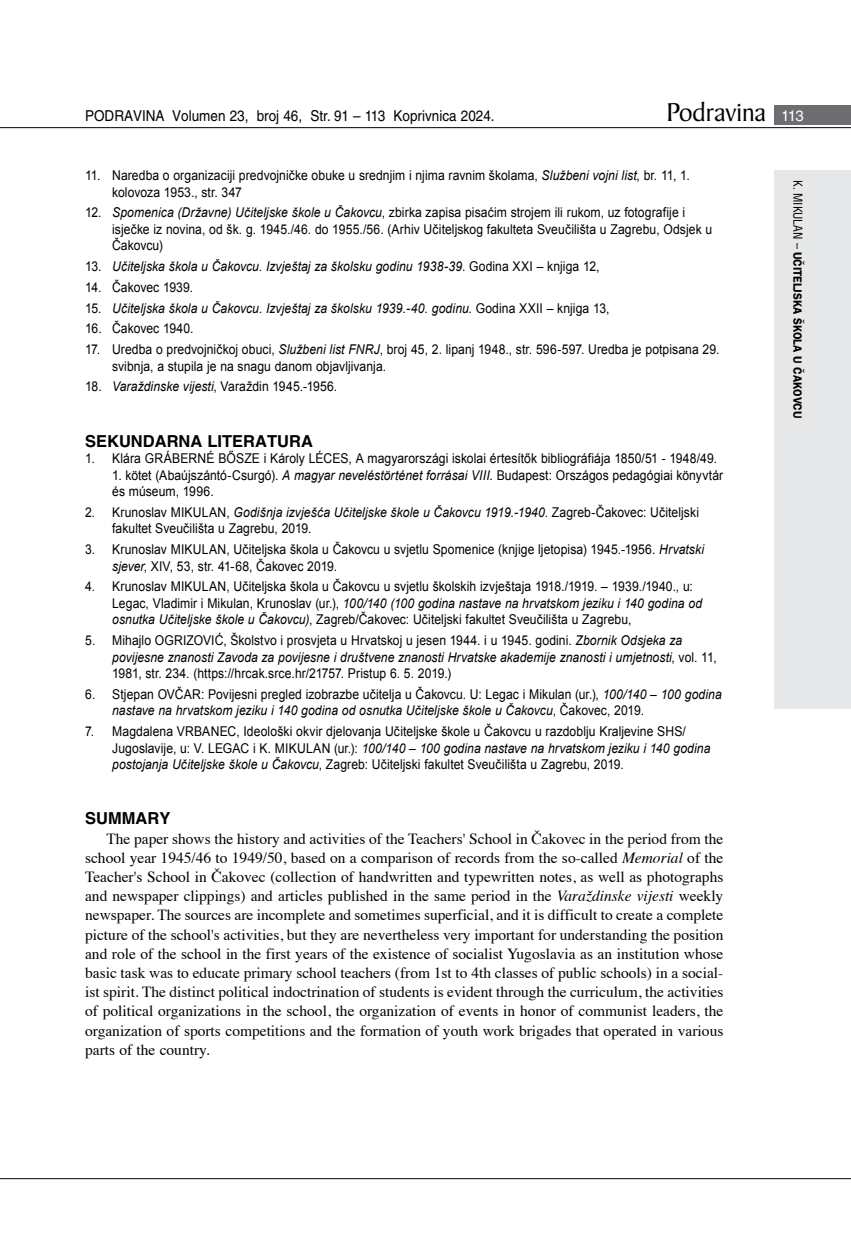
<style>
.page{position:relative;width:851px;height:1234px;background:#fff}
.page>*{position:absolute;margin:0;border:0;box-sizing:border-box;transform-origin:0 0}
.t1{font:27.6px "Baker Signet BT";color:#000}
.t2{font:700 16.5px "Helvetica LT Skin 29";color:#000}
.t3{font:15.45px/19.2px "Times";color:#000;text-align:justify}
.t4{font:15px "Helvetica LT Skin 29";color:#000;scale:.9 1}
.t5{font:13.5px/16.5px "Arial";letter-spacing:.005em;color:#000;scale:.9 1}
.t6{font:italic 13.5px "Arial";letter-spacing:.005em;color:#000;scale:.9 1}
.t7{font:600 12px "ITC Franklin Gothic Skin 29";letter-spacing:-.005em;color:#000;scale:.95 1}
.s1{font-family:"Helvetica LT Skin 29";font-size:15px;color:#fff}
.s2{font-style:italic}
.s3{font-style:normal}
.s4{font-family:"Helvetica LT Skin 29";font-weight:400;font-stretch:condensed}
</style>
<div class="page">
<div style="left:774px;top:170px;width:76px;height:538px;background:#e6e7e8"></div>
<div style="left:774px;top:105px;width:76px;height:19px;background:#6d6e71"></div>
<hr style="left:0;top:127px;width:850px;height:1px;background:#000">
<hr style="left:0;top:1177px;width:850px;height:1px;background:#000">
<p class="t4" style="left:85px;top:107px;width:456px">PODRAVINA Volumen 23, broj 46, Str. 91 – 113 Koprivnica 2024.</p>
<h1 class="t1" style="left:666px;top:95px;width:139px">Podravina <span class="s1">113</span></h1>
<p class="t5" style="left:112px;top:167px;width:643px;text-indent:-27px">11. Naredba o organizaciji predvojničke obuke u srednjim i njima ravnim školama, <span class="s2">Službeni vojni list</span>, br. 11, 1. kolovoza 1953., str. 347</p>
<p class="t5" style="left:112px;top:204px;width:668px;text-indent:-27px">12. <span class="s2">Spomenica (Državne) Učiteljske škole u Čakovcu</span>, zbirka zapisa pisaćim strojem ili rukom, uz fotografije i isječke iz novina, od šk. g. 1945./46. do 1955./56. (Arhiv Učiteljskog fakulteta Sveučilišta u Zagrebu, Odsjek u<br>Čakovcu)</p>
<p class="t6" style="left:85px;top:257px;width:573px"><span class="s3">13.</span> Učiteljska škola u Čakovcu. Izvještaj za školsku godinu 1938-39<span class="s3">. Godina XXI – knjiga 12,</span></p>
<p class="t5" style="left:85px;top:279px;width:122px">14. Čakovec 1939.</p>
<p class="t6" style="left:85px;top:299px;width:584px"><span class="s3">15.</span> Učiteljska škola u Čakovcu. Izvještaj za školsku 1939.-40. godinu<span class="s3">. Godina XXII – knjiga 13,</span></p>
<p class="t5" style="left:85px;top:320px;width:122px">16. Čakovec 1940.</p>
<p class="t5" style="left:112px;top:341px;width:676px;text-indent:-27px">17. Uredba o predvojničkoj obuci, <span class="s2">Službeni list FNRJ</span>, broj 45, 2. lipanj 1948., str. 596-597. Uredba je potpisana 29. svibnja, a stupila je na snagu danom objavljivanja.</p>
<p class="t5" style="left:85px;top:378px;width:282px">18. <span class="s2">Varaždinske vijesti</span>, Varaždin 1945.-1956.</p>
<p class="t2" style="left:85px;top:430px;width:229px">SEKUNDARNA LITERATURA</p>
<p class="t5" style="left:85px;top:450px;width:703px">1. Klára GRÁBERNÉ BŐSZE i Károly LÉCES, A magyarországi iskolai értesítők bibliográfiája 1850/51 - 1948/49.</p>
<p class="t5" style="left:112px;top:466px;width:680px">1. kötet (Abaújszántó-Csurgó). <span class="s2">A magyar neveléstörténet forrásai VIII</span>. Budapest: Országos pedagógiai könyvtár és múseum, 1996.</p>
<p class="t5" style="left:112px;top:504px;width:653px;text-indent:-27px">2. Krunoslav MIKULAN, <span class="s2">Godišnja izvješća Učiteljske škole u Čakovcu 1919.-1940</span>. Zagreb-Čakovec: Učiteljski fakultet Sveučilišta u Zagrebu, 2019.</p>
<p class="t5" style="left:112px;top:541px;width:659px;text-indent:-27px">3. Krunoslav MIKULAN, Učiteljska škola u Čakovcu u svjetlu Spomenice (knjige ljetopisa) 1945.-1956. <span class="s2">Hrvatski sjever</span>, XIV, 53, str. 41-68, Čakovec 2019.</p>
<p class="t5" style="left:112px;top:578px;width:657px;text-indent:-27px">4. Krunoslav MIKULAN, Učiteljska škola u Čakovcu u svjetlu školskih izvještaja 1918./1919. – 1939./1940., u:<br>Legac, Vladimir i Mikulan, Krunoslav (ur.), <span class="s2">100/140 (100 godina nastave na hrvatskom jeziku i 140 godina od osnutka Učiteljske škole u Čakovcu)</span>, Zagreb/Čakovec: Učiteljski fakultet Sveučilišta u Zagrebu,</p>
<p class="t5" style="left:112px;top:632px;width:673px;text-indent:-27px">5. Mihajlo OGRIZOVIĆ, Školstvo i prosvjeta u Hrvatskoj u jesen 1944. i u 1945. godini. <span class="s2">Zbornik Odsjeka za povijesne znanosti Zavoda za povijesne i društvene znanosti Hrvatske akademije znanosti i umjetnosti</span>, vol. 11,<br>1981, str. 234. (https://hrcak.srce.hr/21757. Pristup 6. 5. 2019.)</p>
<p class="t5" style="left:112px;top:686px;width:678px;text-indent:-27px">6. Stjepan OVČAR: Povijesni pregled izobrazbe učitelja u Čakovcu. U: Legac i Mikulan (ur.), <span class="s2">100/140 – 100 godina nastave na hrvatskom jeziku i 140 godina od osnutka Učiteljske škole u Čakovcu</span>, Čakovec, 2019.</p>
<p class="t5" style="left:112px;top:723px;width:666px;text-indent:-27px">7. Magdalena VRBANEC, Ideološki okvir djelovanja Učiteljske škole u Čakovcu u razdoblju Kraljevine SHS/<br>Jugoslavije, u: V. LEGAC i K. MIKULAN (ur.): <span class="s2">100/140 – 100 godina nastave na hrvatskom jeziku i 140 godina postojanja Učiteljske škole u Čakovcu</span>, Zagreb: Učiteljski fakultet Sveučilišta u Zagrebu, 2019.</p>
<p class="t2" style="left:85px;top:808px;width:87px">SUMMARY</p>
<p class="t3" style="left:85px;top:827px;width:639px;text-indent:21px">The paper shows the history and activities of the Teachers' School in Čakovec in the period from the school year 1945/46 to 1949/50, based on a comparison of records from the so-called <span class="s2">Memorial</span> of the Teacher's School in Čakovec (collection of handwritten and typewritten notes, as well as photographs and newspaper clippings) and articles published in the same period in the <span class="s2">Varaždinske vijesti</span> weekly newspaper. The sources are incomplete and sometimes superficial, and it is difficult to create a complete picture of the school's activities, but they are nevertheless very important for understanding the position and role of the school in the first years of the existence of socialist Yugoslavia as an institution whose basic task was to educate primary school teachers (from 1st to 4th classes of public schools) in a social&shy;ist spirit. The distinct political indoctrination of students is evident through the curriculum, the activities of political organizations in the school, the organization of events in honor of communist leaders, the organization of sports competitions and the formation of youth work brigades that operated in various parts of the country.</p>
<p class="t7" style="left:804px;top:180px;width:252px;rotate:90deg"><span class="s4">K. MIKULAN –</span> UČITELJSKA ŠKOLA U ČAKOVCU</p>
</div>
